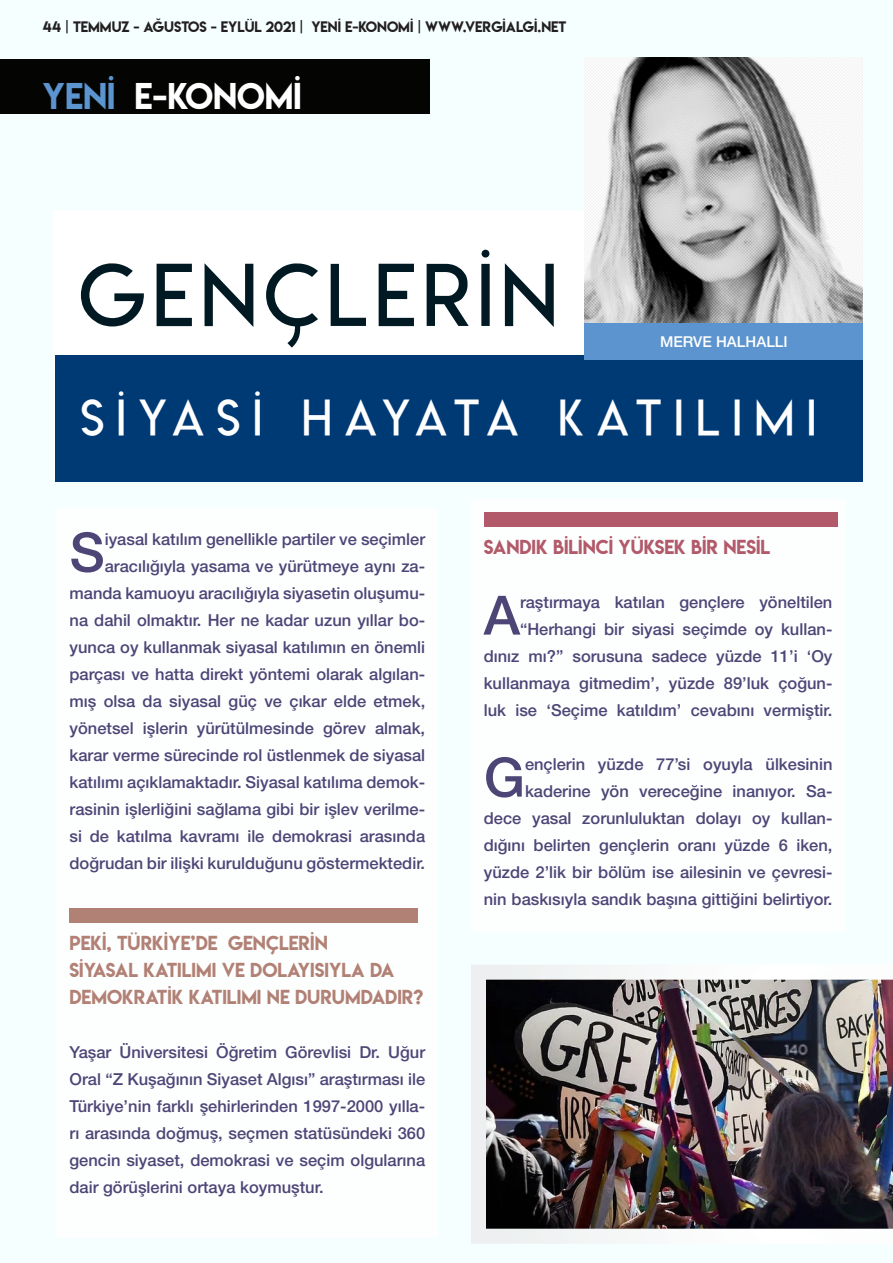
<style>
.page{position:relative;width:893px;height:1263px;background:#f6ffff}
.page>*{position:absolute;margin:0;border:0;box-sizing:border-box;transform-origin:0 0}
.Header_1f{font:85.5px "Lemon Milklight";letter-spacing:.08em;color:#001922}
.t1{font:500 54.3px "Helvetica Neue";color:#2e225d}
.Header_1f-2{font:49.5px "Lemon Milklight";letter-spacing:.25em;color:#fff}
.t2{font:33px "Lemon Milk";color:#fff}
.t3{font:18px/27px "Lemon Milk";color:#a6695b}
.t4{font:18px "Lemon Milk";color:#a53a4e}
.t5{font:500 16.5px/27px "Helvetica Neue";color:#2e225d;text-align:right}
.HELV{font:500 15px "Helvetica Neue";color:#fff}
.t6{font:13.5px "Lemon Milk";color:#231f20}
.s1{color:#5b94cf}
</style>
<div class="page">
<div style="left:54px;top:210px;width:537px;height:161px;background:#fff"></div>
<div style="left:55px;top:356px;width:808px;height:126px;background:#003a75"></div>
<div style="left:57px;top:509px;width:381px;height:729px;background:#fff"></div>
<div style="left:70px;top:908px;width:348px;height:15px;background:#b28175"></div>
<div style="left:471px;top:500px;width:374px;height:432px;background:#fff"></div>
<div style="left:484px;top:512px;width:354px;height:15px;background:#b2596a"></div>
<img style="left:584px;top:58px;width:279px;height:297px">
<div style="left:585px;top:323px;width:278px;height:37px;background:#5b94cf"></div>
<img style="left:471px;top:965px;width:422px;height:279px">
<div style="left:0;top:60px;width:429px;height:54px;background:#040503"></div>
<p class="t6" style="left:43px;top:17px;width:525px">44 | TEMMUZ - AĞUSTOS - EYLÜL 2021 | YENİ E-KONOMİ | WWW.VERGIALGI.NET</p>
<h3 class="t2" style="left:43px;top:72px;width:261px"><span class="s1">YENİ</span> E-KONOMİ</h3>
<p class="Header_1f" style="left:79px;top:243px;width:480px">GENÇLERİN</p>
<p class="HELV" style="left:660px;top:329px;width:129px">MERVE HALHALLI</p>
<p class="Header_1f-2" style="left:81px;top:387px;width:737px">SİYASİ HAYATA KATILIMI</p>
<h2 class="t1" style="left:70px;top:509px;width:37px">S</h2>
<p class="t5" style="left:70px;top:524px;width:357px">iyasal katılım genellikle partiler ve seçimler aracılığıyla yasama ve yürütmeye aynı za&shy;manda kamuoyu aracılığıyla siyasetin oluşumu&shy;na dahil olmaktır. Her ne kadar uzun yıllar bo&shy;yunca oy kullanmak siyasal katılımın en önemli parçası ve hatta direkt yöntemi olarak algılan&shy;mış olsa da siyasal güç ve çıkar elde etmek, yönetsel işlerin yürütülmesinde görev almak, karar verme sürecinde rol üstlenmek de siyasal katılımı açıklamaktadır. Siyasal katılıma demok&shy;rasinin işlerliğini sağlama gibi bir işlev verilme&shy;si de katılma kavramı ile demokrasi arasında doğrudan bir ilişki kurulduğunu göstermektedir.</p>
<p class="t3" style="left:70px;top:929px;width:355px">PEKİ, TÜRKİYE’DE GENÇLERİN<br>SİYASAL KATILIMI VE DOLAYISIYLA DA<br>DEMOKRATİK KATILIMI NE DURUMDADIR?</p>
<p class="t5" style="left:70px;top:1037px;width:357px;text-align:justify">Yaşar Üniversitesi Öğretim Görevlisi Dr. Uğur Oral “Z Kuşağının Siyaset Algısı” araştırması ile Türkiye’nin farklı şehirlerinden 1997-2000 yılla&shy;rı arasında doğmuş, seçmen statüsündeki 360 gencin siyaset, demokrasi ve seçim olgularına dair görüşlerini ortaya koymuştur.</p>
<p class="t4" style="left:484px;top:534px;width:288px">SANDIK BİLİNCİ YÜKSEK BİR NESİL</p>
<h2 class="t1" style="left:484px;top:572px;width:38px">A</h2>
<p class="t5" style="left:484px;top:587px;width:350px">raştırmaya katılan gençlere yöneltilen “Herhangi bir siyasi seçimde oy kullan&shy;dınız mı?” sorusuna sadece yüzde 11’i ‘Oy kullanmaya gitmedim’, yüzde 89’luk çoğun&shy;luk ise ‘Seçime katıldım’ cevabını vermiştir.</p>
<h2 class="t1" style="left:484px;top:734px;width:43px">G</h2>
<p class="t5" style="left:484px;top:749px;width:350px">ençlerin yüzde 77’si oyuyla ülkesinin kaderine yön vereceğine inanıyor. Sa&shy;dece yasal zorunluluktan dolayı oy kullan&shy;dığını belirten gençlerin oranı yüzde 6 iken, yüzde 2’lik bir bölüm ise ailesinin ve çevresi&shy;nin baskısıyla sandık başına gittiğini belirtiyor.</p>
</div>
